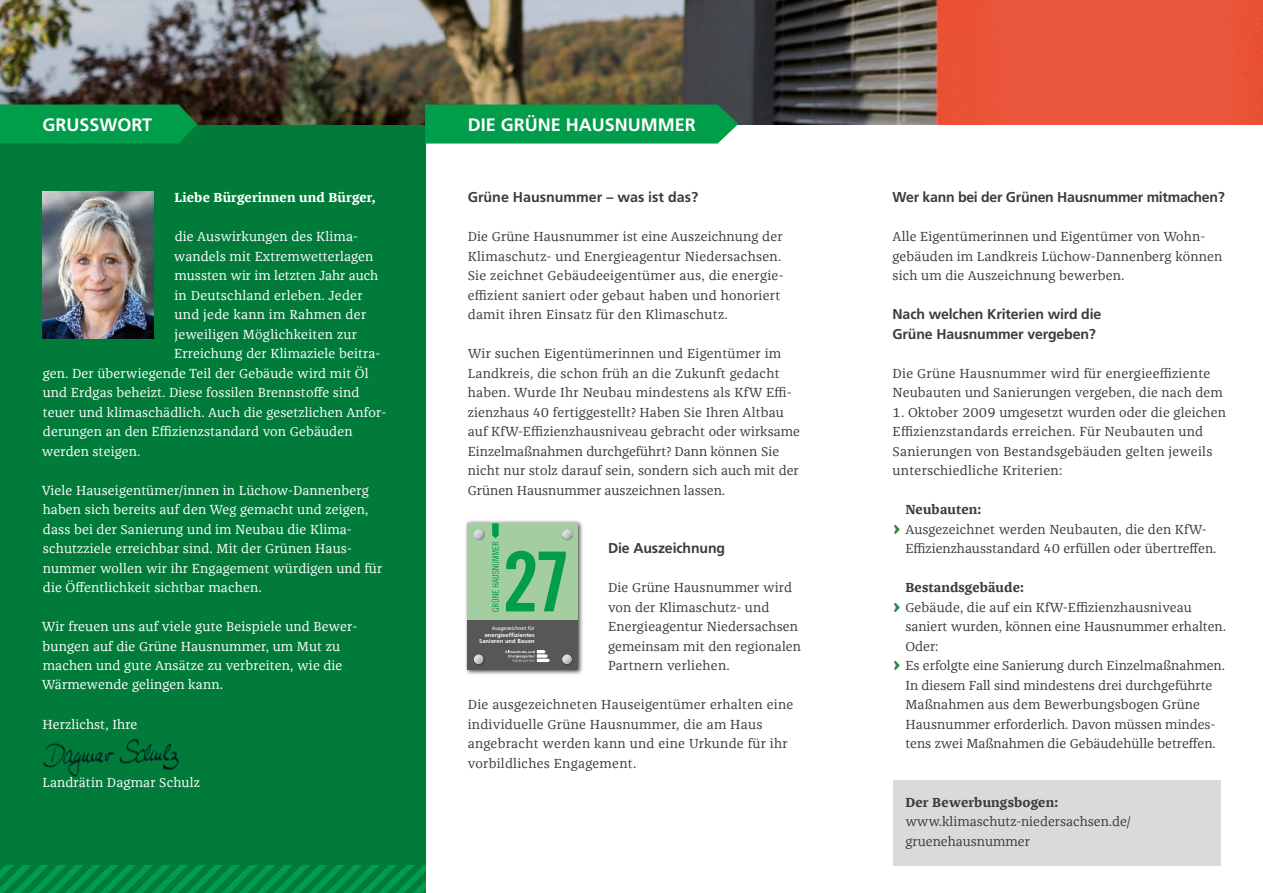
<style>
.page{position:relative;width:1263px;height:893px;background:#fff}
.page>*{position:absolute;margin:0;border:0;box-sizing:border-box;transform-origin:0 0}
.t1{font:82.8px "Trade Gothic LT Bold Cond Twenty";color:#009d4a}
.t2{font:700 18px "Frutiger LT";color:#fff}
.t3{font:700 14.25px/19.5px "Frutiger LT";letter-spacing:-.01em;color:#3c3c3b}
.t4{font:13.5px/19.5px "Franziska Offc";letter-spacing:.01em;color:#3c3c3b}
.t5{font:13.5px/19.5px "Franziska Offc";letter-spacing:.01em;color:#fff}
.t6{font:700 13.5px "Franziska Offc";letter-spacing:.01em;color:#3c3c3b}
.t7{font:700 13.5px "Franziska Offc";letter-spacing:.01em;color:#fff}
.t8{font:700 5.7px/6.4px "Frutiger LT";letter-spacing:.02em;color:#fff;text-align:right}
.t9{font:5.25px "Frutiger LT";letter-spacing:-.01em;color:#fff}
.s1{font-weight:700;font-size:24px;color:#318647}
</style>
<div class="page">
<div style="left:892px;top:780px;width:328px;height:85px;background:#dadada"></div>
<div style="left:0;top:0;width:425px;height:893px;background:#007b3a"></div>
<svg style="left:0;top:865px;width:425px;height:28px"></svg>
<img style="left:0;top:0;width:1263px;height:124px">
<div style="left:425px;top:105px;width:313px;height:39px;background:#009d4a"></div>
<div style="left:464px;top:520px;width:119px;height:156px;background:#000;opacity:.75"></div>
<div style="left:468px;top:620px;width:110px;height:50px;background:#575756"></div>
<div style="left:468px;top:523px;width:110px;height:97px;background:#a5cda2"></div>
<svg style="left:491px;top:523px;width:8px;height:89px"></svg>
<svg style="left:505px;top:650px;width:45px;height:12px"></svg>
<svg style="left:474px;top:529px;width:11px;height:12px"></svg>
<svg style="left:562px;top:529px;width:11px;height:12px"></svg>
<svg style="left:474px;top:654px;width:11px;height:11px"></svg>
<svg style="left:562px;top:654px;width:11px;height:11px"></svg>
<svg style="left:0;top:105px;width:197px;height:39px;background:#019948"></svg>
<img style="left:43px;top:738px;width:136px;height:39px">
<img style="left:43px;top:192px;width:110px;height:147px">
<h2 class="t2" style="left:43px;top:114px;width:111px">GRUSSWORT</h2>
<p class="t7" style="left:175px;top:190px;width:203px">Liebe Bürgerinnen und Bürger,</p>
<p class="t5" style="left:175px;top:227px;width:185px">die Auswirkungen des Klima-</p>
<p class="t5" style="left:174px;top:246px;width:201px">wandels mit Extremwetterlagen</p>
<p class="t5" style="left:175px;top:266px;width:205px">mussten wir im letzten Jahr auch</p>
<p class="t5" style="left:175px;top:285px;width:190px">in Deutschland erleben. Jeder</p>
<p class="t5" style="left:175px;top:305px;width:193px">und jede kann im Rahmen der</p>
<p class="t5" style="left:174px;top:324px;width:184px">jeweiligen Möglichkeiten zur</p>
<p class="t5" style="left:174px;top:344px;width:208px">Erreichung der Klimaziele beitra-</p>
<p class="t5" style="left:43px;top:363px;width:327px">gen. Der überwiegende Teil der Gebäude wird mit Öl</p>
<p class="t5" style="left:43px;top:383px;width:318px">und Erdgas beheizt. Diese fossilen Brennstoffe sind</p>
<p class="t5" style="left:43px;top:402px;width:345px">teuer und klimaschädlich. Auch die gesetzlichen Anfor-</p>
<p class="t5" style="left:43px;top:422px;width:311px">derungen an den Effizienzstandard von Gebäuden</p>
<p class="t5" style="left:42px;top:441px;width:100px">werden steigen.</p>
<p class="t5" style="left:42px;top:480px;width:342px">Viele Hauseigentümer/innen in Lüchow-Dannenberg haben sich bereits auf den Weg gemacht und zeigen, dass bei der Sanierung und im Neubau die Klima&shy;schutzziele erreichbar sind. Mit der Grünen Haus&shy;nummer wollen wir ihr Engagement würdigen und für die Öffentlichkeit sichtbar machen.</p>
<p class="t5" style="left:42px;top:617px;width:317px">Wir freuen uns auf viele gute Beispiele und Bewer&shy;bungen auf die Grüne Hausnummer, um Mut zu machen und gute Ansätze zu verbreiten, wie die Wärmewende gelingen kann.</p>
<p class="t5" style="left:42px;top:714px;width:96px">Herzlichst, Ihre</p>
<p class="t5" style="left:42px;top:773px;width:159px">Landrätin Dagmar Schulz</p>
<h2 class="t2" style="left:468px;top:114px;width:229px">DIE GRÜNE HAUSNUMMER</h2>
<p class="t3" style="left:468px;top:187px;width:232px">Grüne Hausnummer – was ist das?</p>
<p class="t4" style="left:468px;top:227px;width:316px">Die Grüne Hausnummer ist eine Auszeichnung der Klimaschutz- und Energieagentur Niedersachsen.<br>Sie zeichnet Gebäudeeigentümer aus, die energie&shy;effizient saniert oder gebaut haben und honoriert damit ihren Einsatz für den Klimaschutz.</p>
<p class="t4" style="left:468px;top:344px;width:334px">Wir suchen Eigentümerinnen und Eigentümer im Landkreis, die schon früh an die Zukunft gedacht haben. Wurde Ihr Neubau mindestens als KfW Effi&shy;zienzhaus 40 fertiggestellt? Haben Sie Ihren Altbau auf KfW-Effizienzhausniveau gebracht oder wirksame Einzelmaßnahmen durchgeführt? Dann können Sie nicht nur stolz darauf sein, sondern sich auch mit der Grünen Hausnummer auszeichnen lassen.</p>
<p class="t3" style="left:608px;top:538px;width:119px">Die Auszeichnung</p>
<p class="t4" style="left:608px;top:578px;width:195px">Die Grüne Hausnummer wird von der Klimaschutz- und<br>Energieagentur Niedersachsen gemeinsam mit den regionalen<br>Partnern verliehen.</p>
<p class="t4" style="left:468px;top:695px;width:327px">Die ausgezeichneten Hauseigentümer erhalten eine individuelle Grüne Hausnummer, die am Haus angebracht werden kann und eine Urkunde für ihr vorbildliches Engagement.</p>
<h1 class="t1" style="left:502px;top:532px;width:70px">27</h1>
<p class="t9" style="left:492px;top:625px;width:45px">Ausgezeichnet für</p>
<p class="t8" style="left:479px;top:632px;width:57px">energieeffizientes<br>Sanieren und Bauen</p>
<p class="t3" style="left:892px;top:187px;width:334px">Wer kann bei der Grünen Hausnummer mitmachen?</p>
<p class="t4" style="left:892px;top:227px;width:331px">Alle Eigentümerinnen und Eigentümer von Wohn&shy;gebäuden im Landkreis Lüchow-Dannenberg können sich um die Auszeichnung bewerben.</p>
<p class="t3" style="left:892px;top:304px;width:210px">Nach welchen Kriterien wird die<br>Grüne Hausnummer vergeben?</p>
<p class="t4" style="left:892px;top:363px;width:332px">Die Grüne Hausnummer wird für energieeffiziente<br>Neubauten und Sanierungen vergeben, die nach dem</p>
<p class="t4" style="left:892px;top:402px;width:335px">1. Oktober 2009 umgesetzt wurden oder die gleichen Effizienzstandards erreichen. Für Neubauten und Sanierungen von Bestandsgebäuden gelten jeweils unterschiedliche Kriterien:</p>
<p class="t6" style="left:905px;top:502px;width:78px">Neubauten:</p>
<p class="t4" style="left:892px;top:519px;width:316px"><span class="s1">›</span> Ausgezeichnet werden Neubauten, die den KfW-</p>
<p class="t4" style="left:905px;top:539px;width:313px">Effizienzhausstandard 40 erfüllen oder übertreffen.</p>
<p class="t6" style="left:905px;top:580px;width:120px">Bestandsgebäude:</p>
<p class="t4" style="left:892px;top:597px;width:301px"><span class="s1">›</span> Gebäude, die auf ein KfW-Effizienzhausniveau</p>
<p class="t4" style="left:905px;top:617px;width:322px">saniert wurden, können eine Hausnummer erhalten.</p>
<p class="t4" style="left:905px;top:636px;width:35px">Oder:</p>
<p class="t4" style="left:892px;top:656px;width:334px"><span class="s1">›</span> Es erfolgte eine Sanierung durch Einzelmaßnahmen.</p>
<p class="t4" style="left:905px;top:675px;width:309px">In diesem Fall sind mindestens drei durchgeführte</p>
<p class="t4" style="left:905px;top:695px;width:296px">Maßnahmen aus dem Bewerbungsbogen Grüne</p>
<p class="t4" style="left:905px;top:714px;width:312px">Hausnummer erforderlich. Davon müssen mindes-</p>
<p class="t4" style="left:905px;top:734px;width:312px">tens zwei Maßnahmen die Gebäudehülle betreffen.</p>
<p class="t6" style="left:905px;top:794px;width:154px">Der Bewerbungsbogen:</p>
<p class="t4" style="left:905px;top:812px;width:227px">www.klimaschutz-niedersachsen.de/ gruenehausnummer</p>
</div>
